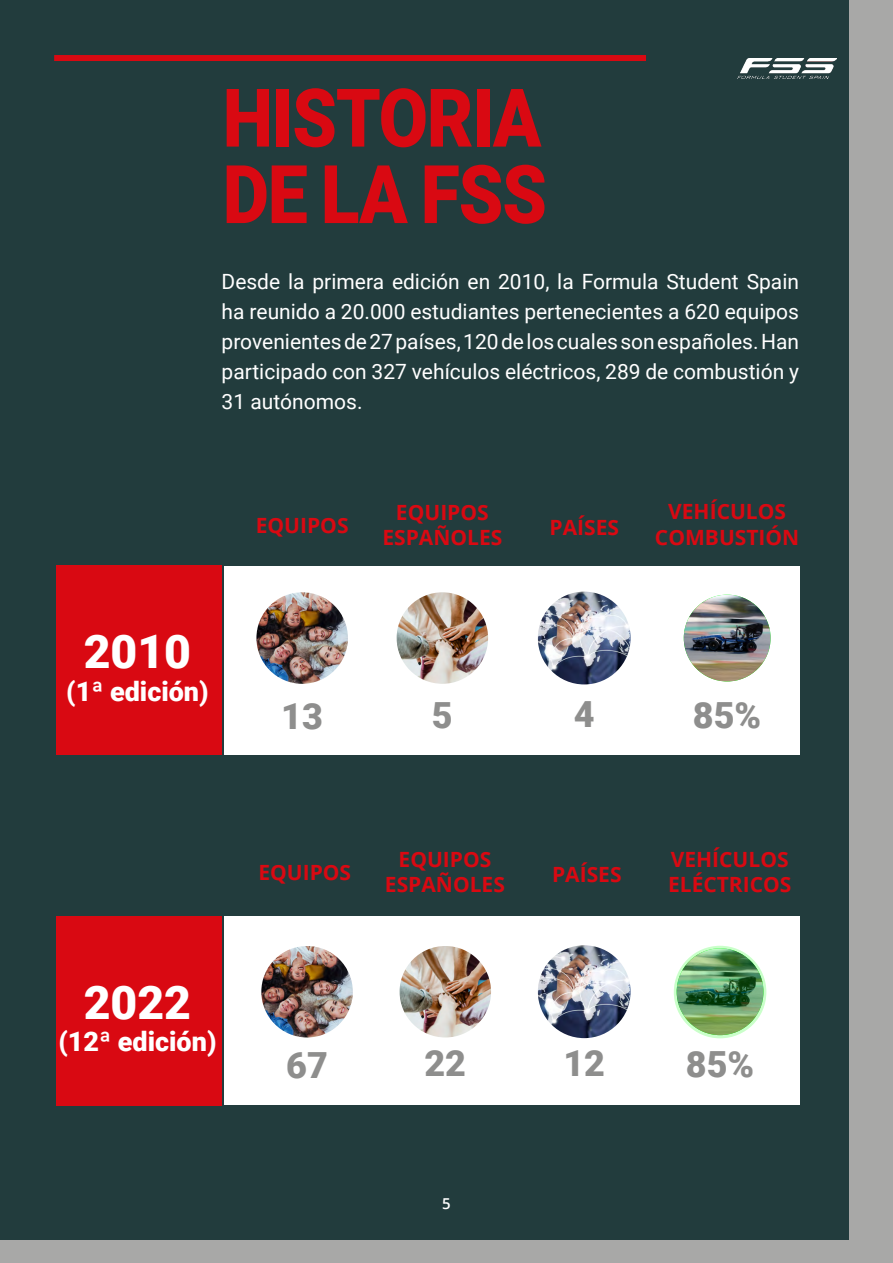
<style>
.page{position:relative;width:893px;height:1263px;background:#a8a8a7}
.page>*{position:absolute;margin:0;border:0;box-sizing:border-box;transform-origin:0 0}
.t1{font:900 81px/76.5px "Roboto";letter-spacing:-.015em;color:#d90912;scale:.88 1}
.t2{font:900 46.35px "Roboto";color:#fff}
.t3{font:900 36px "Roboto";color:#8e8e8d}
.t4{font:900 27px "Roboto";color:#fff}
.t5{font:21px/30px "Roboto";color:#fff;text-align:justify}
.t6{font:700 21px/25.2px "Open Sans";color:#d90912;text-align:center}
.t7{font:600 15px "Open Sans";color:#fff}
</style>
<div class="page">
<div style="left:0;top:0;width:848px;height:1239px;background:#223c3d"></div>
<div style="left:224px;top:916px;width:575px;height:189px;background:#fff"></div>
<img style="left:738px;top:59px;width:99px;height:20px">
<div style="left:54px;top:55px;width:592px;height:6px;background:#d90912"></div>
<div style="left:224px;top:566px;width:575px;height:189px;background:#fff"></div>
<img style="left:256px;top:592px;width:92px;height:92px;border-radius:46px">
<div style="left:56px;top:566px;width:166px;height:189px;background:#d90912"></div>
<img style="left:397px;top:592px;width:91px;height:92px;border-radius:46px">
<img style="left:538px;top:592px;width:93px;height:92px;border-radius:46px">
<img style="left:684px;top:595px;width:87px;height:86px;border-radius:43px">
<div style="left:56px;top:916px;width:166px;height:189px;background:#d90912"></div>
<img style="left:261px;top:946px;width:92px;height:91px;border-radius:46px">
<img style="left:400px;top:946px;width:91px;height:91px;border-radius:46px">
<img style="left:538px;top:945px;width:93px;height:93px;border-radius:46px">
<img style="left:674px;top:946px;width:92px;height:92px;border-radius:50%">
<h1 class="t1" style="left:223px;top:77px;width:370px">HISTORIA<br>DE LA FSS</h1>
<p class="t5" style="left:222px;top:266px;width:579px">Desde la primera edición en 2010, la Formula Student Spain ha reunido a 20.000 estudiantes pertenecientes a 620 equipos provenientes de 27 países, 120 de los cuales son españoles. Han participado con 327 vehículos eléctricos, 289 de combustión y 31 autónomos.</p>
<h2 class="t2" style="left:84px;top:619px;width:109px">2010</h2>
<p class="t4" style="left:66px;top:672px;width:144px">(1ª edición)</p>
<p class="t6" style="left:256px;top:512px;width:94px">EQUIPOS</p>
<p class="t6" style="left:382px;top:499px;width:121px">EQUIPOS<br>ESPAÑOLES</p>
<p class="t6" style="left:549px;top:514px;width:71px">PAÍSES</p>
<p class="t6" style="left:655px;top:499px;width:146px">VEHÍCULOS<br>COMBUSTIÓN</p>
<h3 class="t3" style="left:281px;top:691px;width:43px">13</h3>
<h3 class="t3" style="left:432px;top:690px;width:22px">5</h3>
<h3 class="t3" style="left:574px;top:689px;width:22px">4</h3>
<h3 class="t3" style="left:693px;top:690px;width:70px">85%</h3>
<h2 class="t2" style="left:84px;top:970px;width:109px">2022</h2>
<p class="t4" style="left:58px;top:1022px;width:160px">(12ª edición)</p>
<p class="t6" style="left:258px;top:859px;width:94px">EQUIPOS</p>
<p class="t6" style="left:385px;top:846px;width:121px">EQUIPOS<br>ESPAÑOLES</p>
<p class="t6" style="left:552px;top:861px;width:71px">PAÍSES</p>
<p class="t6" style="left:668px;top:846px;width:125px;text-align:left">VEHÍCULOS<br>ELÉCTRICOS</p>
<h3 class="t3" style="left:286px;top:1040px;width:43px">67</h3>
<h3 class="t3" style="left:424px;top:1038px;width:43px">22</h3>
<h3 class="t3" style="left:563px;top:1038px;width:43px">12</h3>
<h3 class="t3" style="left:686px;top:1039px;width:70px">85%</h3>
<p class="t7" style="left:442px;top:1193px;width:10px">5</p>
</div>
